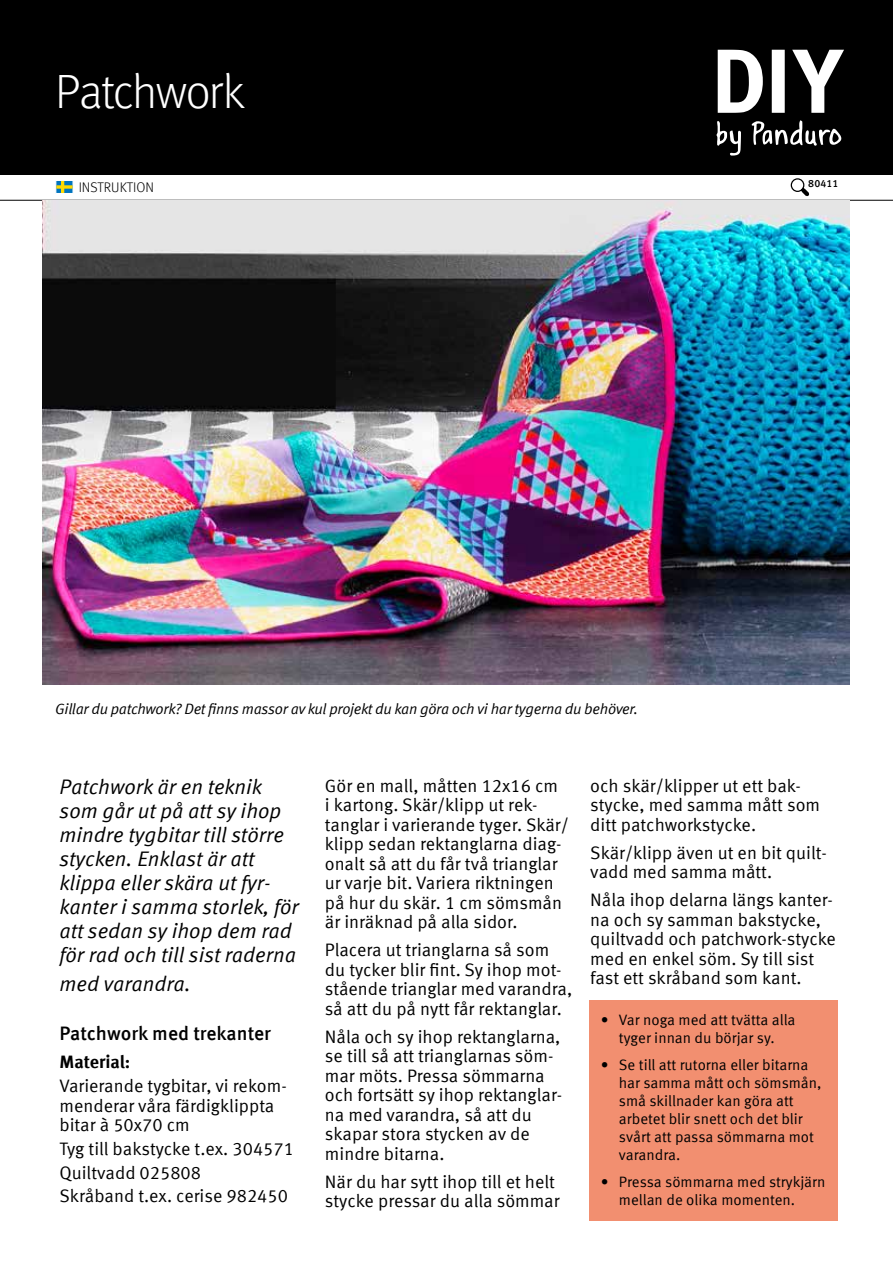
<style>
.page{position:relative;width:893px;height:1263px;background:#fff}
.page>*{position:absolute;margin:0;border:0;box-sizing:border-box;transform-origin:0 0}
.t1{font:300 48px "Meta Offc";letter-spacing:-.035em;color:#fff}
.t2{font:21px/24px "Meta Offc Norm Ita";color:#000}
.t3{font:500 19.5px "Meta Offc";letter-spacing:-.005em;color:#000}
.t4{font:18px/19.5px "Meta Offc Norm";color:#000}
.t5{font:700 18px "Meta Offc";letter-spacing:-.005em;color:#000}
.t6{font:15px/18px "Meta Offc Norm";color:#000}
.t7{font:15px "Meta Offc Norm Ita";letter-spacing:-.02em;color:#000}
.t8{font:300 13.95px "Meta Offc";color:#000}
.t9{font:500 10.5px "Meta Offc";letter-spacing:.01em;color:#000}
</style>
<div class="page">
<div style="left:0;top:0;width:893px;height:174px;background:#000"></div>
<svg style="left:718px;top:50px;width:126px;height:63px"></svg>
<svg style="left:716px;top:120px;width:125px;height:36px"></svg>
<hr style="left:0;top:200px;width:893px;height:1px;background:#000">
<div style="left:791px;top:178px;width:13px;height:14px;border:1px solid #000;border-radius:50%"></div>
<svg style="left:796px;top:183px;width:17px;height:17px"></svg>
<img style="left:43px;top:201px;width:806px;height:484px">
<svg style="left:56px;top:181px;width:17px;height:12px"></svg>
<div style="left:589px;top:1000px;width:249px;height:221px;background:#f28f70"></div>
<h1 class="t1" style="left:55px;top:65px;width:191px">Patchwork</h1>
<p class="t8" style="left:79px;top:179px;width:77px">INSTRUKTION</p>
<p class="t9" style="left:808px;top:178px;width:32px">80411</p>
<p class="t7" style="left:55px;top:700px;width:584px">Gillar du patchwork? Det finns massor av kul projekt du kan göra och vi har tygerna du behöver.</p>
<p class="t2" style="left:60px;top:775px;width:241px">Patchwork är en teknik som går ut på att sy ihop mindre tygbitar till större stycken. Enklast är att klippa eller skära ut fyr&shy;kanter i samma storlek, för att sedan sy ihop dem rad för rad och till sist raderna</p>
<p class="t2" style="left:60px;top:972px;width:133px">med varandra.</p>
<p class="t3" style="left:60px;top:1022px;width:213px">Patchwork med trekanter</p>
<p class="t5" style="left:60px;top:1051px;width:72px">Material:</p>
<p class="t4" style="left:60px;top:1076px;width:229px">Varierande tygbitar, vi rekom&shy;menderar våra färdigklippta bitar à 50x70 cm</p>
<p class="t4" style="left:60px;top:1137px;width:236px;line-height:23.7px">Tyg till bakstycke t.ex. 304571<br>Quiltvadd 025808<br>Skråband t.ex. cerise 982450</p>
<p class="t4" style="left:325px;top:776px;width:246px">Gör en mall, måtten 12x16 cm<br>i kartong. Skär/klipp ut rek&shy;tanglar i varierande tyger. Skär/ klipp sedan rektanglarna diag&shy;onalt så att du får två trianglar ur varje bit. Variera riktningen på hur du skär. 1 cm sömsmån är inräknad på alla sidor.</p>
<p class="t4" style="left:325px;top:941px;width:249px">Placera ut trianglarna så som du tycker blir fint. Sy ihop mot&shy;stående trianglar med varandra, så att du på nytt får rektanglar.</p>
<p class="t4" style="left:325px;top:1027px;width:239px">Nåla och sy ihop rektanglarna, se till så att trianglarnas söm&shy;mar möts. Pressa sömmarna och fortsätt sy ihop rektanglar&shy;na med varandra, så att du skapar stora stycken av de mindre bitarna.</p>
<p class="t4" style="left:325px;top:1172px;width:236px">När du har sytt ihop till et helt stycke pressar du alla sömmar</p>
<p class="t4" style="left:590px;top:776px;width:231px">och skär/klipper ut ett bak&shy;stycke, med samma mått som ditt patchworkstycke.</p>
<p class="t4" style="left:590px;top:843px;width:238px">Skär/klipp även ut en bit quilt&shy;vadd med samma mått.</p>
<p class="t4" style="left:590px;top:891px;width:247px">Nåla ihop delarna längs kanter&shy;na och sy samman bakstycke, quiltvadd och patchwork-stycke med en enkel söm. Sy till sist fast ett skråband som kant.</p>
<p class="t6" style="left:601px;top:1012px;width:196px;text-align:center">• Var noga med att tvätta alla tyger innan du börjar sy.</p>
<p class="t6" style="left:619px;top:1056px;width:204px;text-indent:-18px">• Se till att rutorna eller bitarna har samma mått och sömsmån, små skillnader kan göra att arbetet blir snett och det blir svårt att passa sömmarna mot varandra.</p>
<p class="t6" style="left:619px;top:1173px;width:208px;text-indent:-18px">• Pressa sömmarna med strykjärn mellan de olika momenten.</p>
</div>
